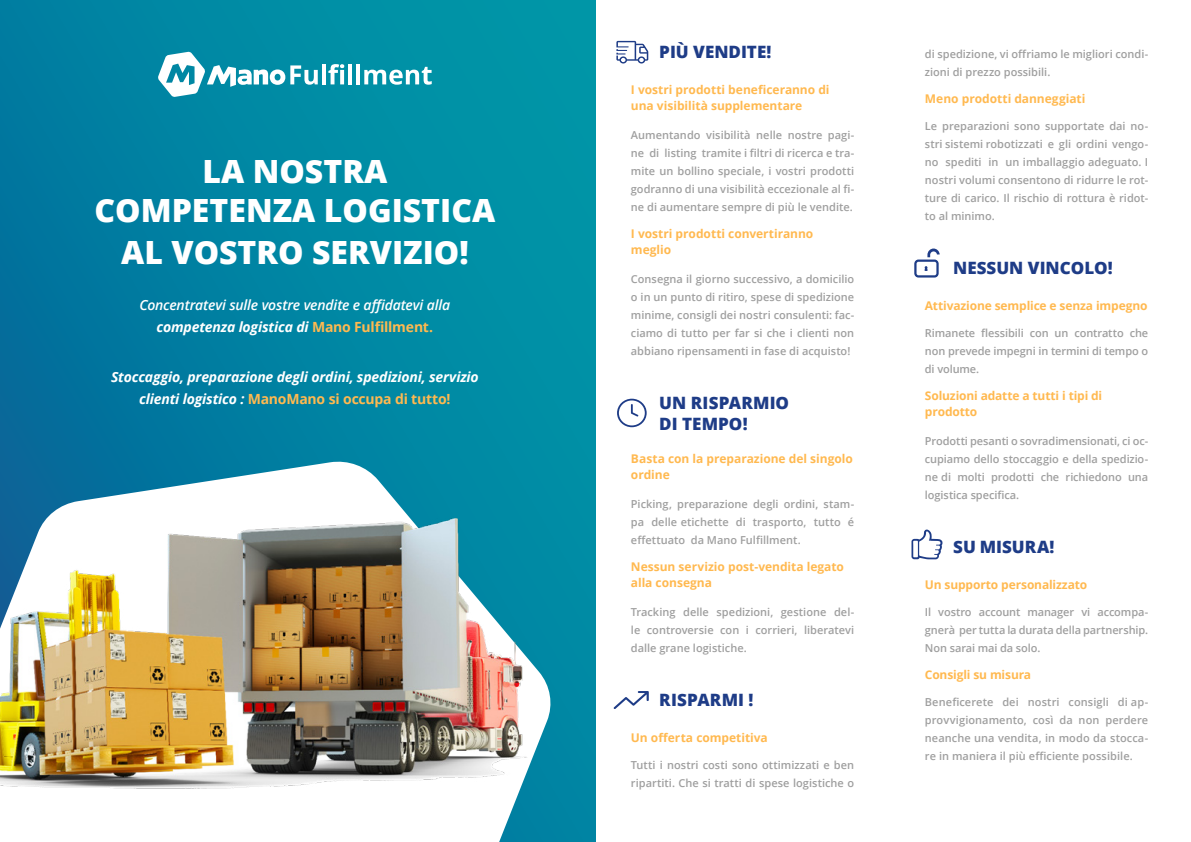
<style>
.page{position:relative;width:1191px;height:842px;background:#fff}
.page>*{position:absolute;margin:0;border:0;box-sizing:border-box;transform-origin:0 0}
.t1{font:800 32px/38.4px "Open Sans";color:#fff;text-align:center}
.t2{font:800 17px/20.4px "Open Sans";color:#1e3c87}
.t3{font:italic 700 14px/22px "Open Sans";letter-spacing:-.015em;color:#fff;text-align:center}
.t4{font:italic 600 14px/22px "Open Sans";letter-spacing:-.01em;color:#fff;text-align:center}
.t5{font:700 12px/15.6px "Open Sans";letter-spacing:-.005em;color:#ffb950}
.t6{font:600 11px/18px "Open Sans";color:#9f9f9f;text-align:justify}
.s1{font-weight:700}
.s2{font-weight:700;font-style:normal;color:#ffb950}
.s3{font-style:normal;color:#ffb950}
</style>
<div class="page">
<div style="left:0;top:0;width:595px;height:842px;background:linear-gradient(to right,#01759e,#0095a7)"></div>
<svg style="left:0;top:459px;width:553px;height:383px"></svg>
<img style="left:0;top:501px;width:551px;height:304px">
<svg style="left:617px;top:399px;width:29px;height:28px"></svg>
<svg style="left:914px;top:249px;width:25px;height:29px"></svg>
<svg style="left:911px;top:530px;width:31px;height:29px"></svg>
<svg style="left:616px;top:41px;width:32px;height:23px"></svg>
<svg style="left:613px;top:691px;width:36px;height:18px"></svg>
<svg style="left:158px;top:52px;width:160px;height:45px"></svg>
<hr style="left:322px;top:64px;width:4px;height:20px;background:#fff">
<svg style="left:328px;top:64px;width:16px;height:20px"></svg>
<hr style="left:348px;top:64px;width:4px;height:20px;background:#fff">
<hr style="left:356px;top:64px;width:4px;height:20px;background:#fff">
<svg style="left:364px;top:67px;width:68px;height:18px"></svg>
<h1 class="t1" style="left:94px;top:151px;width:402px">LA NOSTRA<br>COMPETENZA LOGISTICA</h1>
<h1 class="t1" style="left:121px;top:231px;width:349px">AL VOSTRO SERVIZIO!</h1>
<p class="t4" style="left:139px;top:294px;width:312px">Concentratevi sulle vostre vendite e affidatevi alla <span class="s1">competenza logistica di</span> <span class="s2">Mano Fulfillment.</span></p>
<p class="t3" style="left:111px;top:366px;width:369px">Stoccaggio, preparazione degli ordini, spedizioni, servizio clienti logistico : <span class="s3">ManoMano si occupa di tutto!</span></p>
<h2 class="t2" style="left:659px;top:41px;width:113px">PIÙ VENDITE!</h2>
<p class="t5" style="left:631px;top:82px;width:200px">I vostri prodotti beneficeranno di una visibilità supplementare</p>
<p class="t6" style="left:631px;top:126px;width:225px">Aumentando visibilità nelle nostre pagi&shy;ne di listing tramite i filtri di ricerca e tra&shy;mite un bollino speciale, i vostri prodotti godranno di una visibilità eccezionale al fi&shy;ne di aumentare sempre di più le vendite.</p>
<p class="t5" style="left:631px;top:226px;width:184px">I vostri prodotti convertiranno meglio</p>
<p class="t6" style="left:631px;top:270px;width:225px">Consegna il giorno successivo, a domicilio o in un punto di ritiro, spese di spedizione minime, consigli dei nostri consulenti: fac&shy;ciamo di tutto per far si che i clienti non abbiano ripensamenti in fase di acquisto!</p>
<h2 class="t2" style="left:659px;top:392px;width:131px">UN RISPARMIO<br>DI TEMPO!</h2>
<p class="t5" style="left:631px;top:451px;width:223px">Basta con la preparazione del singolo ordine</p>
<p class="t6" style="left:631px;top:495px;width:225px">Picking, preparazione degli ordini, stam&shy;pa delle etichette di trasporto, tutto é effettuato da Mano Fulfillment.</p>
<p class="t5" style="left:631px;top:559px;width:215px">Nessun servizio post-vendita legato alla consegna</p>
<p class="t6" style="left:631px;top:603px;width:225px">Tracking delle spedizioni, gestione del&shy;le controversie con i corrieri, liberatevi dalle grane logistiche.</p>
<h2 class="t2" style="left:659px;top:689px;width:96px">RISPARMI !</h2>
<p class="t5" style="left:631px;top:730px;width:138px">Un offerta competitiva</p>
<p class="t6" style="left:631px;top:756px;width:225px">Tutti i nostri costi sono ottimizzati e ben ripartiti. Che si tratti di spese logistiche o</p>
<p class="t6" style="left:925px;top:45px;width:225px">di spedizione, vi offriamo le migliori condi&shy;zioni di prezzo possibili.</p>
<p class="t5" style="left:925px;top:91px;width:162px">Meno prodotti danneggiati</p>
<p class="t6" style="left:925px;top:117px;width:225px">Le preparazioni sono supportate dai no&shy;stri sistemi robotizzati e gli ordini vengo&shy;no spediti in un imballaggio adeguato. I nostri volumi consentono di ridurre le rot&shy;ture di carico. Il rischio di rottura è ridot&shy;to al minimo.</p>
<h2 class="t2" style="left:953px;top:257px;width:161px">NESSUN VINCOLO!</h2>
<p class="t5" style="left:925px;top:298px;width:224px">Attivazione semplice e senza impegno</p>
<p class="t6" style="left:925px;top:324px;width:225px">Rimanete flessibili con un contratto che non prevede impegni in termini di tempo o di volume.</p>
<p class="t5" style="left:925px;top:388px;width:179px">Soluzioni adatte a tutti i tipi di prodotto</p>
<p class="t6" style="left:925px;top:432px;width:225px">Prodotti pesanti o sovradimensionati, ci oc&shy;cupiamo dello stoccaggio e della spedizio&shy;ne di molti prodotti che richiedono una logistica specifica.</p>
<h2 class="t2" style="left:953px;top:536px;width:103px">SU MISURA!</h2>
<p class="t5" style="left:925px;top:577px;width:164px">Un supporto personalizzato</p>
<p class="t6" style="left:925px;top:603px;width:225px">Il vostro account manager vi accompa&shy;gnerà per tutta la durata della partnership.<br>Non sarai mai da solo.</p>
<p class="t5" style="left:925px;top:667px;width:108px">Consigli su misura</p>
<p class="t6" style="left:925px;top:693px;width:225px">Beneficerete dei nostri consigli di ap&shy;provvigionamento, così da non perdere neanche una vendita, in modo da stocca&shy;re in maniera il più efficiente possibile.</p>
</div>
